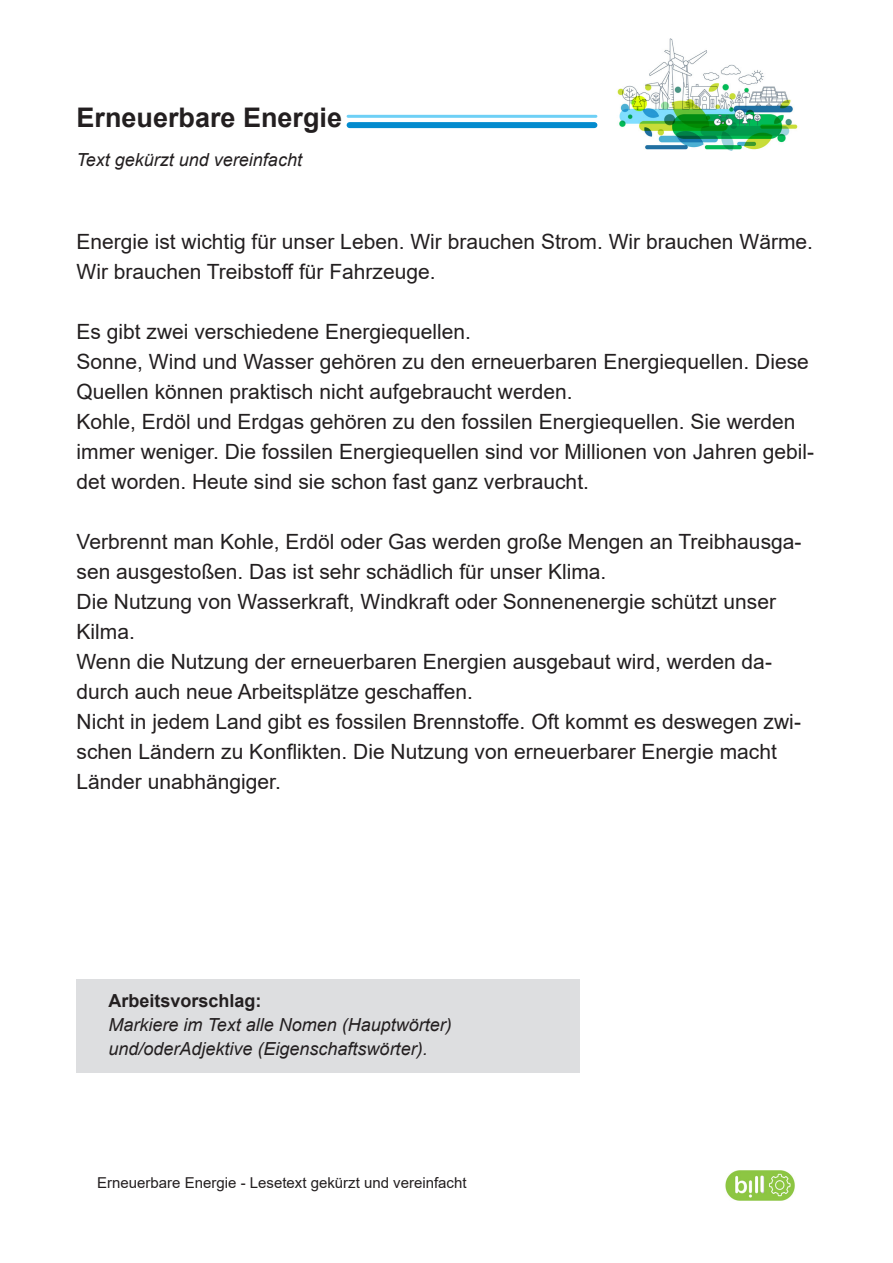
<style>
.page{position:relative;width:893px;height:1263px;background:#fff}
.page>*{position:absolute;margin:0;border:0;box-sizing:border-box;transform-origin:0 0}
.t1{font:700 27px "Arial";color:#231f20}
.t2{font:22.35px "Arial Rounded MT Bold";color:#fff}
.t3{font:21px/30px "Arial";color:#231f20}
.t4{font:italic 18px "Arial";color:#231f20}
.t5{font:700 18px "Arial";color:#231f20}
.t6{font:15px "Arial";color:#231f20}
</style>
<div class="page">
<img style="left:725px;top:1170px;width:70px;height:30px">
<div style="left:77px;top:979px;width:503px;height:94px;background:#dddee0"></div>
<div style="left:350px;top:122px;width:244px;height:6px;background:#038bce"></div>
<hr style="left:348px;top:115px;width:248px;height:3px;background:#6ed0f6">
<img style="left:617px;top:39px;width:181px;height:111px">
<p class="t1" style="left:77px;top:99px;width:267px">Erneuerbare Energie</p>
<p class="t4" style="left:77px;top:148px;width:227px">Text gekürzt und vereinfacht</p>
<p class="t3" style="left:77px;top:227px;width:738px">Energie ist wichtig für unser Leben. Wir brauchen Strom. Wir brauchen Wärme.<br>Wir brauchen Treibstoff für Fahrzeuge.</p>
<p class="t3" style="left:77px;top:317px;width:396px">Es gibt zwei verschiedene Energiequellen.</p>
<p class="t3" style="left:77px;top:347px;width:734px">Sonne, Wind und Wasser gehören zu den erneuerbaren Energiequellen. Diese<br>Quellen können praktisch nicht aufgebraucht werden.</p>
<p class="t3" style="left:77px;top:407px;width:739px">Kohle, Erdöl und Erdgas gehören zu den fossilen Energiequellen. Sie werden immer weniger. Die fossilen Energiequellen sind vor Millionen von Jahren gebil&shy;det worden. Heute sind sie schon fast ganz verbraucht.</p>
<p class="t3" style="left:77px;top:527px;width:726px">Verbrennt man Kohle, Erdöl oder Gas werden große Mengen an Treibhausga&shy;sen ausgestoßen. Das ist sehr schädlich für unser Klima.</p>
<p class="t3" style="left:77px;top:587px;width:701px">Die Nutzung von Wasserkraft, Windkraft oder Sonnenenergie schützt unser<br>Kilma.</p>
<p class="t3" style="left:77px;top:647px;width:697px">Wenn die Nutzung der erneuerbaren Energien ausgebaut wird, werden da&shy;durch auch neue Arbeitsplätze geschaffen.</p>
<p class="t3" style="left:77px;top:707px;width:726px">Nicht in jedem Land gibt es fossilen Brennstoffe. Oft kommt es deswegen zwi&shy;schen Ländern zu Konflikten. Die Nutzung von erneuerbarer Energie macht<br>Länder unabhängiger.</p>
<p class="t5" style="left:109px;top:988px;width:155px">Arbeitsvorschlag:</p>
<p class="t4" style="left:109px;top:1013px;width:345px">Markiere im Text alle Nomen (Hauptwörter)</p>
<p class="t4" style="left:109px;top:1037px;width:321px">und/oderAdjektive (Eigenschaftswörter).</p>
<p class="t6" style="left:97px;top:1172px;width:371px">Erneuerbare Energie - Lesetext gekürzt und vereinfacht</p>
<p class="t2" style="left:759px;top:1171px;width:8px">l</p>
</div>
